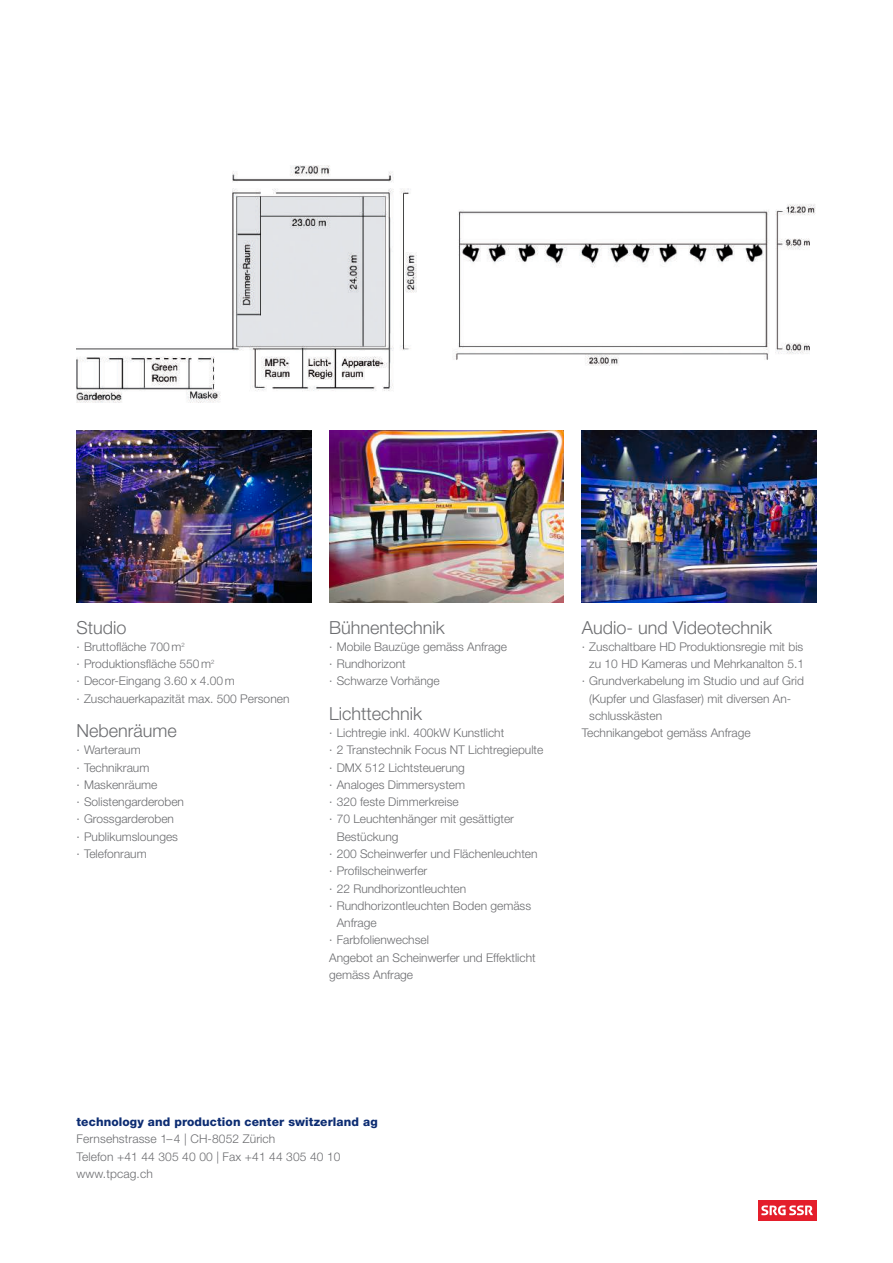
<style>
.page{position:relative;width:893px;height:1263px;background:#fff}
.page>*{position:absolute;margin:0;border:0;box-sizing:border-box;transform-origin:0 0}
.t1{font:300 18px "Helvetica Neue LT Std";color:#6c6d70}
.t2{font:300 12px/17.2px "Helvetica Neue LT Std";color:#6c6d70}
.t3{font:800 12px "Helvetica Neue LT Std";letter-spacing:.01em;color:#0c2c72}
</style>
<div class="page">
<img style="left:77px;top:166px;width:340px;height:236px">
<img style="left:77px;top:431px;width:234px;height:172px">
<img style="left:329px;top:431px;width:235px;height:172px">
<img style="left:582px;top:431px;width:234px;height:172px">
<img style="left:453px;top:204px;width:363px;height:162px">
<div style="left:758px;top:1200px;width:58px;height:20px;background:#e41e2b"></div>
<svg style="left:761px;top:1205px;width:52px;height:10px"></svg>
<h1 class="t1" style="left:77px;top:616px;width:52px">Studio</h1>
<p class="t2" style="left:77px;top:638px;width:214px">· Bruttofläche 700m<sup>2<br></sup>· Produktionsfläche 550m<sup>2<br></sup>· Decor-Eingang 3.60 x 4.00m<br>· Zuschauerkapazität max. 500 Personen</p>
<h1 class="t1" style="left:77px;top:720px;width:102px">Nebenräume</h1>
<p class="t2" style="left:77px;top:741px;width:109px">· Warteraum<br>· Technikraum<br>· Maskenräume<br>· Solistengarderoben · Grossgarderoben<br>· Publikumslounges · Telefonraum</p>
<h1 class="t1" style="left:329px;top:616px;width:117px">Bühnentechnik</h1>
<p class="t2" style="left:329px;top:638px;width:179px">· Mobile Bauzüge gemäss Anfrage · Rundhorizont<br>· Schwarze Vorhänge</p>
<h1 class="t1" style="left:329px;top:702px;width:95px">Lichttechnik</h1>
<p class="t2" style="left:329px;top:724px;width:177px">· Lichtregie inkl. 400kW Kunstlicht</p>
<p class="t2" style="left:329px;top:741px;width:216px">· 2 Transtechnik Focus NT Lichtregiepulte</p>
<p class="t2" style="left:329px;top:758px;width:137px">· DMX 512 Lichtsteuerung</p>
<p class="t2" style="left:329px;top:776px;width:137px">· Analoges Dimmersystem</p>
<p class="t2" style="left:329px;top:793px;width:131px">· 320 feste Dimmerkreise</p>
<p class="t2" style="left:329px;top:810px;width:186px">· 70 Leuchtenhänger mit gesättigter</p>
<p class="t2" style="left:337px;top:827px;width:63px">Bestückung</p>
<p class="t2" style="left:329px;top:845px;width:210px">· 200 Scheinwerfer und Flächenleuchten</p>
<p class="t2" style="left:329px;top:862px;width:100px">· Profilscheinwerfer</p>
<p class="t2" style="left:329px;top:879px;width:139px">· 22 Rundhorizontleuchten</p>
<p class="t2" style="left:329px;top:896px;width:203px">· Rundhorizontleuchten Boden gemäss</p>
<p class="t2" style="left:337px;top:914px;width:42px">Anfrage</p>
<p class="t2" style="left:329px;top:931px;width:101px">· Farbfolienwechsel</p>
<p class="t2" style="left:329px;top:948px;width:208px">Angebot an Scheinwerfer und Effektlicht</p>
<p class="t2" style="left:329px;top:965px;width:86px">gemäss Anfrage</p>
<h1 class="t1" style="left:582px;top:616px;width:192px">Audio- und Videotechnik</h1>
<p class="t2" style="left:582px;top:638px;width:223px">· Zuschaltbare HD Produktionsregie mit bis</p>
<p class="t2" style="left:589px;top:655px;width:216px">zu 10 HD Kameras und Mehrkanalton 5.1</p>
<p class="t2" style="left:582px;top:672px;width:224px">· Grundverkabelung im Studio und auf Grid</p>
<p class="t2" style="left:589px;top:689px;width:204px">(Kupfer und Glasfaser) mit diversen An-</p>
<p class="t2" style="left:589px;top:707px;width:74px">schlusskästen</p>
<p class="t2" style="left:582px;top:724px;width:170px">Technikangebot gemäss Anfrage</p>
<p class="t3" style="left:77px;top:1115px;width:303px">technology and production center switzerland ag</p>
<p class="t2" style="left:77px;top:1130px;width:266px">Fernsehstrasse 1–4 | CH-8052 Zürich<br>Telefon +41 44 305 40 00 | Fax +41 44 305 40 10 www.tpcag.ch</p>
</div>
